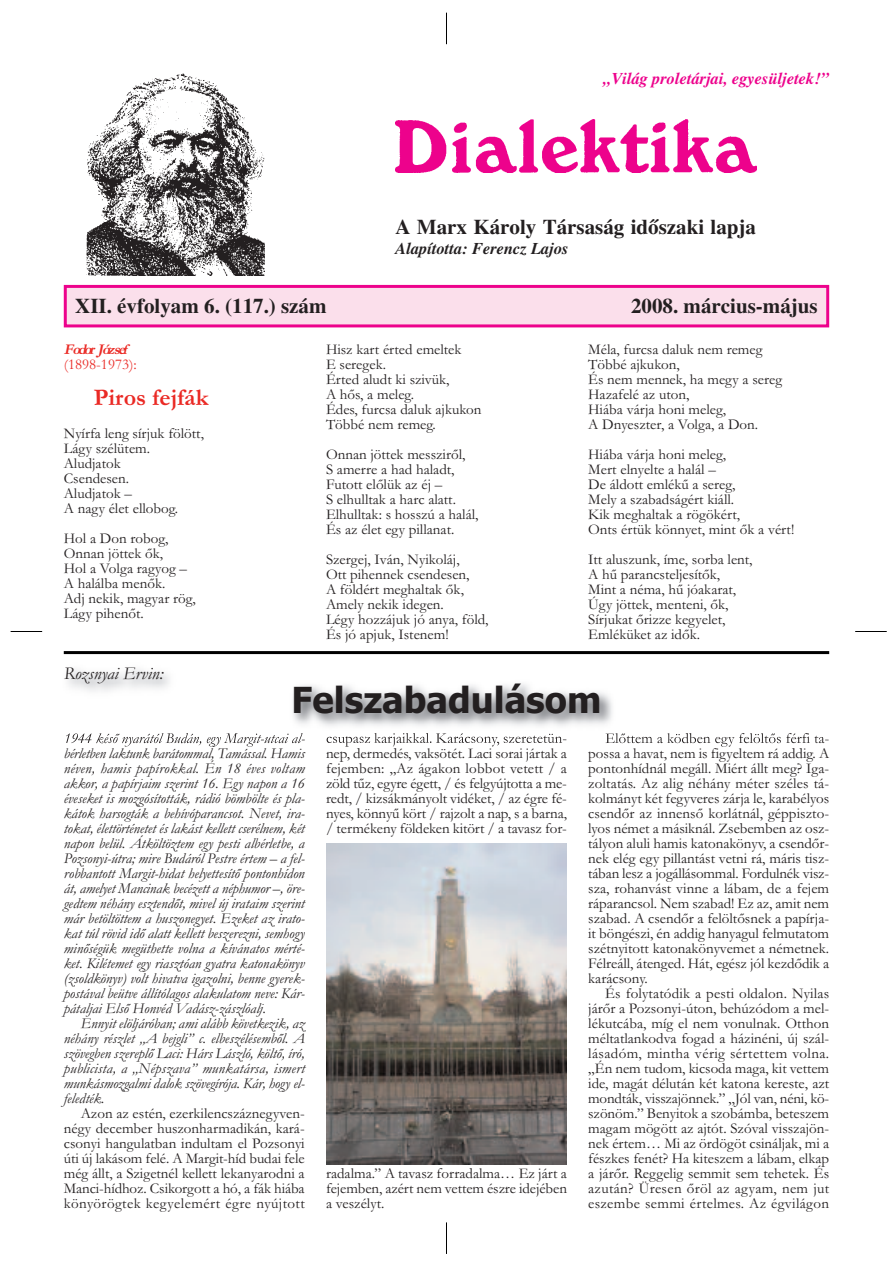
<style>
.page{position:relative;width:893px;height:1263px;background:#fff}
.page>*{position:absolute;margin:0;border:0;box-sizing:border-box;transform-origin:0 0}
.t1{font:700 36px "Tahoma";color:#231f20}
.t2{font:700 24px "Garamond";color:#ea2924}
.t3{font:21px "Hu Times Bold";color:#231f20}
.t4{font:italic 18px "Garamond";color:#231f20}
.t5{font:italic 16.5px "Hu Times Bold";color:#ed028c}
.t6{font:italic 16.5px "Hu Times Bold";color:#231f20}
.t7{font:15px/15px "Garamond";color:#231f20}
.t8{font:italic 15px/15px "Garamond";color:#231f20;text-align:justify}
.t9{font:15px "Garamond";color:#ea2924}
.t10{font:italic 700 15px "Garamond";color:#ea2924}
</style>
<div class="page">
<hr style="left:11px;top:631px;width:31px;height:1px;background:#000">
<hr style="left:855px;top:631px;width:32px;height:1px;background:#000">
<hr style="left:446px;top:13px;width:1px;height:31px;background:#000">
<hr style="left:446px;top:1222px;width:1px;height:32px;background:#000">
<div style="left:67px;top:288px;width:759px;height:36px;background:#fbdfeb"></div>
<div style="left:64px;top:285px;width:765px;height:42px;border:3px solid #ed028c"></div>
<img style="left:86px;top:73px;width:179px;height:202px">
<img style="left:395px;top:119px;width:361px;height:53px">
<img style="left:68px;top:669px;width:761px;height:78px">
<img style="left:66px;top:733px;width:46px;height:10px">
<img style="left:327px;top:736px;width:32px;height:11px">
<img style="left:606px;top:733px;width:25px;height:10px">
<img style="left:326px;top:843px;width:241px;height:322px">
<hr style="left:64px;top:651px;width:765px;height:3px;background:#000">
<p class="t5" style="left:603px;top:72px;width:227px">„Világ proletárjai, egyesüljetek!”</p>
<h3 class="t3" style="left:395px;top:220px;width:362px">A Marx Károly Társaság idõszaki lapja</h3>
<p class="t6" style="left:395px;top:243px;width:175px">Alapította: Ferencz Lajos</p>
<h3 class="t3" style="left:75px;top:299px;width:253px">XII. évfolyam 6. (117.) szám</h3>
<h3 class="t3" style="left:631px;top:299px;width:188px">2008. március-május</h3>
<p class="t10" style="left:64px;top:340px;width:67px">Fodor J ózsef</p>
<p class="t9" style="left:64px;top:355px;width:74px">(1898-1973):</p>
<h2 class="t2" style="left:94px;top:383px;width:116px">Piros fejfák</h2>
<p class="t7" style="left:64px;top:426px;width:142px">Nyírfa leng sírjuk fölött,<br>Lágy szélütem.<br>Aludjatok<br>Csendesen.<br>Aludjatok –<br>A nagy élet ellobog.</p>
<p class="t7" style="left:64px;top:531px;width:133px">Hol a Don robog,<br>Onnan jöttek ők,<br>Hol a Volga ragyog –<br>A halálba menők.<br>Adj nekik, magyar rög,<br>Lágy pihenőt.</p>
<p class="t4" style="left:64px;top:663px;width:101px">Rozsnyai Ervin:</p>
<p class="t7" style="left:326px;top:342px;width:157px">Hisz kart érted emeltek<br>E seregek.<br>Érted aludt ki szivük,<br>A hős, a meleg.<br>Édes, furcsa daluk ajkukon<br>Többé nem remeg.</p>
<p class="t7" style="left:326px;top:447px;width:154px">Onnan jöttek messziről,<br>S amerre a had haladt,<br>Futott előlük az éj –<br>S elhulltak a harc alatt.<br>Elhulltak: s hosszú a halál,<br>És az élet egy pillanat.</p>
<p class="t7" style="left:326px;top:552px;width:164px">Szergej, Iván, Nyikoláj,<br>Ott pihennek csendesen,<br>A földért meghaltak ők,<br>Amely nekik idegen.<br>Légy hozzájuk jó anya, föld,<br>És jó apjuk, Istenem!</p>
<p class="t7" style="left:588px;top:342px;width:195px">Méla, furcsa daluk nem remeg<br>Többé ajkukon,<br>És nem mennek, ha megy a sereg<br>Hazafelé az uton,<br>Hiába várja honi meleg,<br>A Dnyeszter, a Volga, a Don.</p>
<p class="t7" style="left:588px;top:447px;width:208px">Hiába várja honi meleg,<br>Mert elnyelte a halál –<br>De áldott emlékű a sereg,<br>Mely a szabadságért kiáll.<br>Kik meghaltak a rögökért,<br>Onts értük könnyet, mint ők a vért!</p>
<p class="t7" style="left:588px;top:552px;width:166px">Itt aluszunk, íme, sorba lent,<br>A hű parancsteljesítők,<br>Mint a néma, hű jóakarat,<br>Úgy jöttek, menteni, ők,<br>Sírjukat őrizze kegyelet,<br>Emléküket az idők.</p>
<h1 class="t1" style="left:292px;top:680px;width:311px">Felszabadulásom</h1>
<p class="t8" style="left:64px;top:745px;width:243px">bérletben laktunk barátommal, Tamással. Hamis néven, hamis papírokkal. Én 18 éves voltam akkor, a papírjaim szerint 16. Egy napon a 16 éveseket is mozgósították, rádió bömbölte és pla&shy;kátok harsogták a behívóparancsot. Nevet, ira&shy;tokat, élettörténetet és lakást kellett cserélnem, két napon belül. Átköltöztem egy pesti albérletbe, a Pozsonyi-útra; mire Budáról Pestre értem – a fel&shy;robbantott Margit-hidat helyettesítő pontonhídon át, amelyet Mancinak becézett a néphumor –, öre&shy;gedtem néhány esztendőt, mivel új irataim szerint már betöltöttem a huszonegyet. Ezeket az irato&shy;kat túl rövid idő alatt kellett beszerezni, semhogy minőségük megüthette volna a kívánatos mérté&shy;ket. Kilétemet egy riasztóan gyatra katonakönyv (zsoldkönyv) volt hivatva igazolni, benne gyerek&shy;postával beütve állítólagos alakulatom neve: Kár&shy;pátaljai Első Honvéd Vadász-zászlóalj.</p>
<p class="t8" style="left:64px;top:1015px;width:242px;text-indent:17px">Ennyit elöljáróban; ami alább következik, az néhány részlet „A bejgli” c. elbeszélésemből. A szövegben szereplő Laci: Hárs László, költő, író, publicista, a „Népszava” munkatársa, ismert munkásmozgalmi dalok szövegírója. Kár, hogy el&shy;feledték.</p>
<p class="t7" style="left:64px;top:1105px;width:242px;text-align:justify;text-indent:17px">Azon az estén, ezerkilencszáznegyven&shy;négy december huszonharmadikán, kará&shy;csonyi hangulatban indultam el Pozsonyi úti új lakásom felé. A Margit-híd budai fele még állt, a Szigetnél kellett lekanyarodni a Manci-hídhoz. Csikorgott a hó, a fák hiába könyörögtek kegyelemért égre nyújtott</p>
<p class="t7" style="left:326px;top:745px;width:242px;text-align:justify">nep, dermedés, vaksötét. Laci sorai jártak a fejemben: „Az ágakon lobbot vetett / a zöld tűz, egyre égett, / és felgyújtotta a me&shy;redt, / kizsákmányolt vidéket, / az égre fé&shy;nyes, könnyű kört / rajzolt a nap, s a barna, / termékeny földeken kitört / a tavasz for-</p>
<p class="t7" style="left:326px;top:1165px;width:242px;text-align:justify">radalma.” A tavasz forradalma… Ez járt a fejemben, azért nem vettem észre idejében a veszélyt.</p>
<p class="t7" style="left:588px;top:745px;width:242px;text-align:justify">possa a havat, nem is figyeltem rá addig. A pontonhídnál megáll. Miért állt meg? Iga&shy;zoltatás. Az alig néhány méter széles tá&shy;kolmányt két fegyveres zárja le, karabélyos csendőr az innenső korlátnál, géppiszto&shy;lyos német a másiknál. Zsebemben az osz&shy;tályon aluli hamis katonakönyv, a csendőr&shy;nek elég egy pillantást vetni rá, máris tisz&shy;tában lesz a jogállásommal. Fordulnék visz&shy;sza, rohanvást vinne a lábam, de a fejem ráparancsol. Nem szabad! Ez az, amit nem szabad. A csendőr a felöltősnek a papírja&shy;it böngészi, én addig hanyagul felmutatom szétnyitott katonakönyvemet a németnek.<br>Félreáll, átenged. Hát, egész jól kezdődik a karácsony.</p>
<p class="t7" style="left:588px;top:985px;width:242px;text-align:justify;text-indent:17px">És folytatódik a pesti oldalon. Nyilas járőr a Pozsonyi-úton, behúzódom a mel&shy;lékutcába, míg el nem vonulnak. Otthon méltatlankodva fogad a házinéni, új szál&shy;lásadóm, mintha vérig sértettem volna. „Én nem tudom, kicsoda maga, kit vettem ide, magát délután két katona kereste, azt mondták, visszajönnek.” „Jól van, néni, kö&shy;szönöm.” Benyitok a szobámba, beteszem magam mögött az ajtót. Szóval visszajön&shy;nek értem… Mi az ördögöt csináljak, mi a fészkes fenét? Ha kiteszem a lábam, elkap a járőr. Reggelig semmit sem tehetek. És azután? Üresen őröl az agyam, nem jut eszembe semmi értelmes. Az égvilágon</p>
</div>
